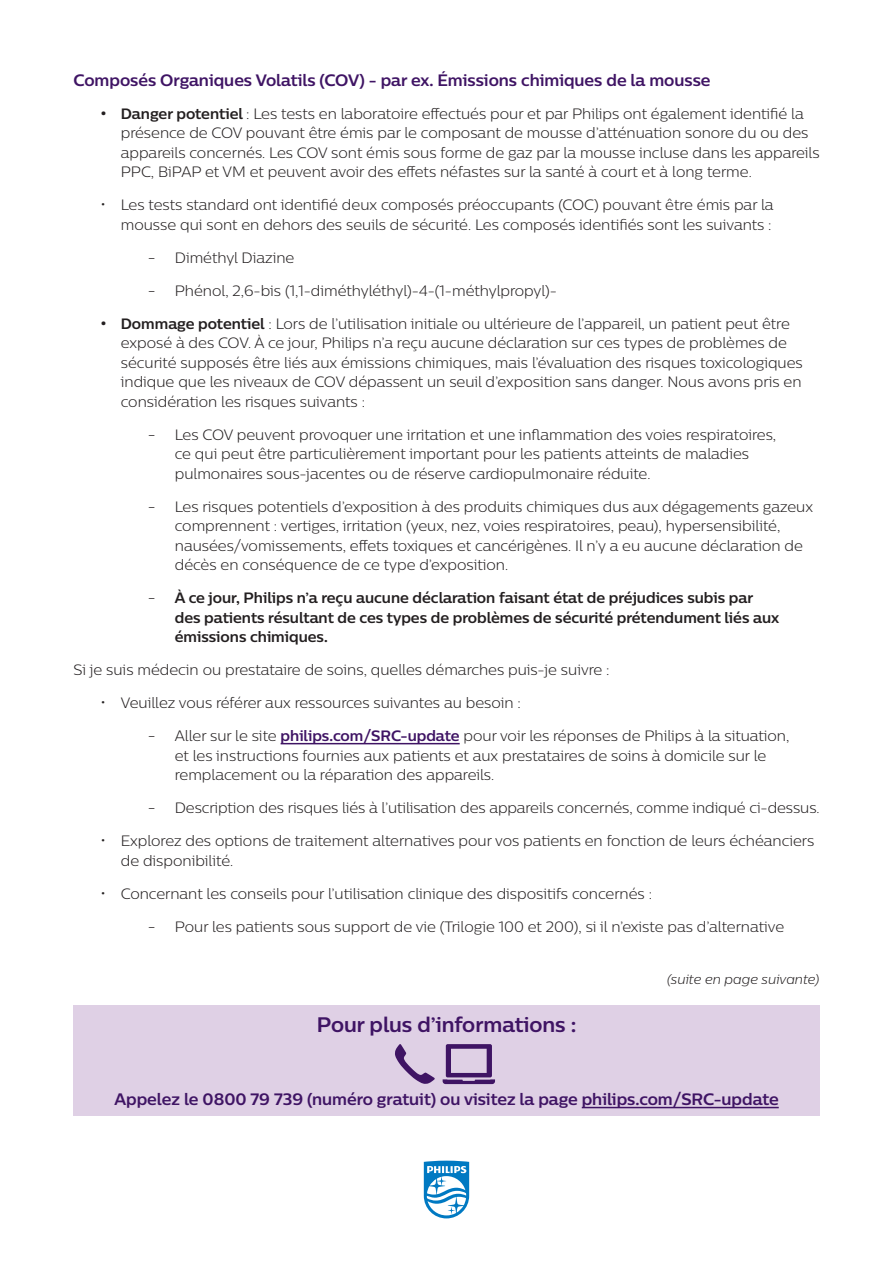
<style>
.page{position:relative;width:893px;height:1263px;background:#fff}
.page>*{position:absolute;margin:0;border:0;box-sizing:border-box;transform-origin:0 0}
.t1{font:700 21px "Centrale Sans";color:#3f1464}
.Question{font:700 16.5px "Centrale Sans";color:#3f1464}
.t2{font:300 15px/19.5px "Centrale Sans";color:#231f20}
.t3{font:700 15px/19.5px "Centrale Sans";color:#231f20}
.t4{font:italic 300 13.5px "Centrale Sans";color:#231f20}
.s1{font-weight:700;font-size:16.5px}
.s2{font-weight:700}
.s3{font-size:16.5px}
.s4{font-weight:300;font-size:16.5px}
.s5{font-weight:700;color:#3f1464}
</style>
<div class="page">
<svg style="left:424px;top:1161px;width:45px;height:57px"></svg>
<div style="left:74px;top:1006px;width:746px;height:110px;background:#dfd0e5"></div>
<hr style="left:582px;top:1107px;width:197px;height:1px;background:#3f1464">
<svg style="left:395px;top:1044px;width:40px;height:40px"></svg>
<svg style="left:442px;top:1044px;width:53px;height:40px"></svg>
<hr style="left:281px;top:743px;width:179px;height:1px;background:#3f1464">
<p class="Question" style="left:74px;top:69px;width:638px">Composés Organiques Volatils (COV) - par ex. Émissions chimiques de la mousse</p>
<p class="t2" style="left:121px;top:103px;width:700px;text-indent:-20px"><span class="s1">•</span> <span class="s2">Danger potentiel</span> : Les tests en laboratoire effectués pour et par Philips ont également identifié la présence de COV pouvant être émis par le composant de mousse d’atténuation sonore du ou des appareils concernés. Les COV sont émis sous forme de gaz par la mousse incluse dans les appareils PPC, BiPAP et VM et peuvent avoir des effets néfastes sur la santé à court et à long terme.</p>
<p class="t2" style="left:101px;top:195px;width:674px;text-align:right"><span class="s3">•</span> Les tests standard ont identifié deux composés préoccupants (COC) pouvant être émis par la mousse qui sont en dehors des seuils de sécurité. Les composés identifiés sont les suivants :</p>
<p class="t2" style="left:148px;top:247px;width:148px"><span class="s3">-</span> Diméthyl Diazine</p>
<p class="t2" style="left:148px;top:280px;width:411px"><span class="s3">-</span> Phénol, 2,6-bis (1,1-diméthyléthyl)-4-(1-méthylpropyl)-</p>
<p class="t2" style="left:121px;top:313px;width:684px;text-indent:-20px"><span class="s1">•</span> <span class="s2">Dommage potentiel</span> : Lors de l’utilisation initiale ou ultérieure de l’appareil, un patient peut être exposé à des COV. À ce jour, Philips n’a reçu aucune déclaration sur ces types de problèmes de sécurité supposés être liés aux émissions chimiques, mais l’évaluation des risques toxicologiques indique que les niveaux de COV dépassent un seuil d’exposition sans danger. Nous avons pris en considération les risques suivants :</p>
<p class="t2" style="left:175px;top:424px;width:603px;text-indent:-27px"><span class="s3">-</span> Les COV peuvent provoquer une irritation et une inflammation des voies respiratoires, ce qui peut être particulièrement important pour les patients atteints de maladies pulmonaires sous-jacentes ou de réserve cardiopulmonaire réduite.</p>
<p class="t2" style="left:175px;top:496px;width:640px;text-indent:-27px"><span class="s3">-</span> Les risques potentiels d’exposition à des produits chimiques dus aux dégagements gazeux comprennent : vertiges, irritation (yeux, nez, voies respiratoires, peau), hypersensibilité, nausées/vomissements, effets toxiques et cancérigènes. Il n’y a eu aucune déclaration de décès en conséquence de ce type d’exposition.</p>
<p class="t3" style="left:175px;top:588px;width:606px;text-indent:-27px"><span class="s4">-</span> À ce jour, Philips n’a reçu aucune déclaration faisant état de préjudices subis par des patients résultant de ces types de problèmes de sécurité prétendument liés aux émissions chimiques.</p>
<p class="t2" style="left:74px;top:660px;width:537px">Si je suis médecin ou prestataire de soins, quelles démarches puis-je suivre :</p>
<p class="t2" style="left:101px;top:693px;width:422px"><span class="s3">•</span> Veuillez vous référer aux ressources suivantes au besoin :</p>
<p class="t2" style="left:175px;top:726px;width:616px;text-indent:-27px"><span class="s3">-</span> Aller sur le site <span class="s5">philips.com/SRC-update</span> pour voir les réponses de Philips à la situation, et les instructions fournies aux patients et aux prestataires de soins à domicile sur le remplacement ou la réparation des appareils.</p>
<p class="t2" style="left:148px;top:798px;width:673px"><span class="s3">-</span> Description des risques liés à l’utilisation des appareils concernés, comme indiqué ci-dessus.</p>
<p class="t2" style="left:121px;top:831px;width:695px;text-indent:-20px"><span class="s3">•</span> Explorez des options de traitement alternatives pour vos patients en fonction de leurs échéanciers de disponibilité.</p>
<p class="t2" style="left:101px;top:883px;width:553px"><span class="s3">•</span> Concernant les conseils pour l’utilisation clinique des dispositifs concernés :</p>
<p class="t2" style="left:148px;top:916px;width:638px"><span class="s3">-</span> Pour les patients sous support de vie (Trilogie 100 et 200), si il n’existe pas d’alternative</p>
<h1 class="t1" style="left:317px;top:1011px;width:261px">Pour plus d’informations :</h1>
<p class="t4" style="left:667px;top:970px;width:154px">(suite en page suivante)</p>
<p class="Question" style="left:114px;top:1089px;width:666px">Appelez le 0800 79 739 (numéro gratuit) ou visitez la page philips.com/SRC-update</p>
</div>
